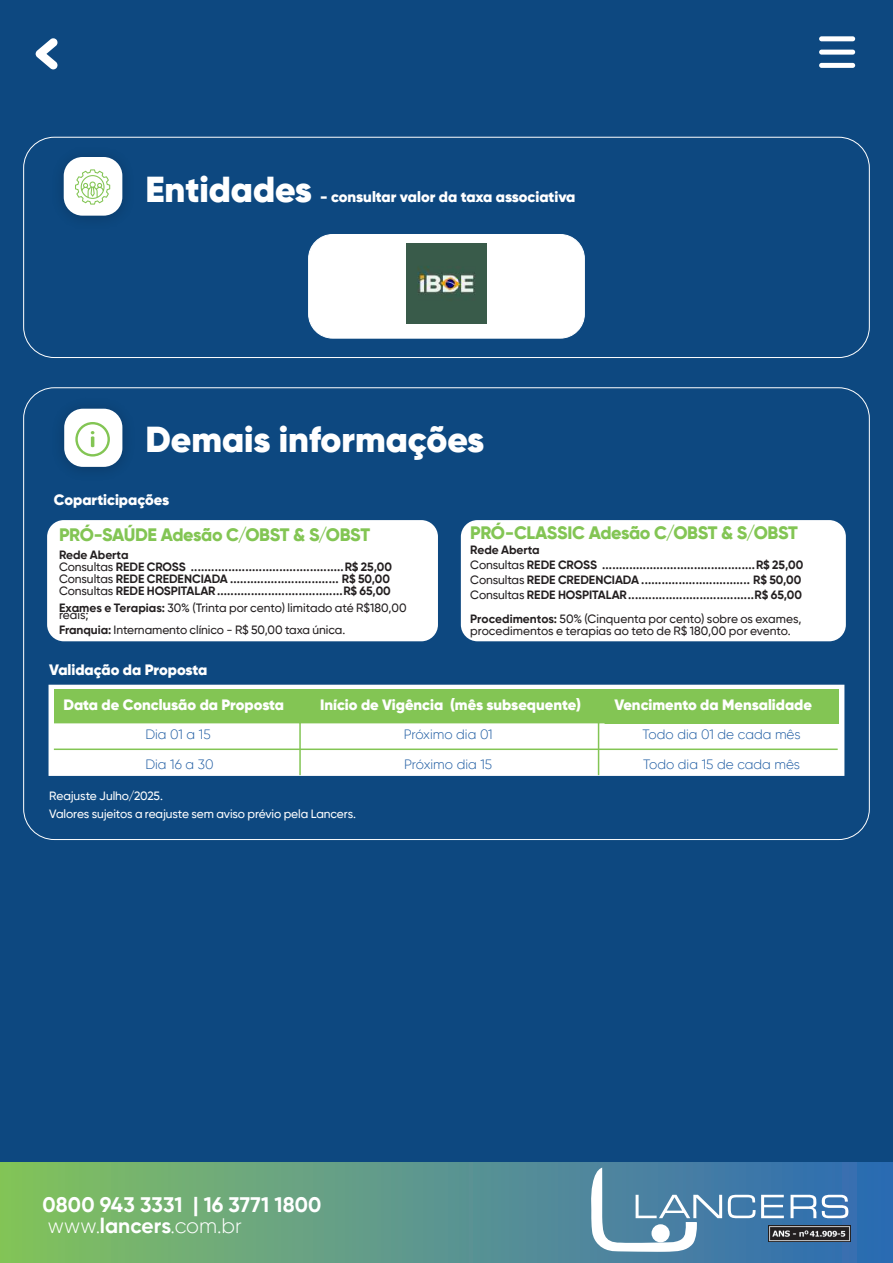
<style>
.page{position:relative;width:893px;height:1263px;background:#0d4880}
.page>*{position:absolute;margin:0;border:0;box-sizing:border-box;transform-origin:0 0}
.t1{font:900 36px "Gilroy";color:#fff}
.t2{font:700 21px/21px "Gilroy";letter-spacing:.005em;color:#fff}
.t3{font:800 18px "Gilroy";letter-spacing:-.02em;color:#83c554}
.t4{font:900 15px "Gilroy";color:#fff}
.t5{font:300 13.5px "Gilroy";color:#205da3}
.t6{font:700 12px/12px "Gilroy";letter-spacing:-.005em;color:#231f20}
.t7{font:500 12px/15px "Gilroy";letter-spacing:-.005em;color:#231f20}
.t8{font:500 12px/18px "Gilroy";letter-spacing:-.01em;color:#fff}
.s1{font-weight:500}
.s2{font-weight:700}
.s3{font-weight:300}
</style>
<div class="page">
<div style="left:309px;top:234px;width:275px;height:104px;background:#fff;border-radius:24px"></div>
<div style="left:308px;top:234px;width:277px;height:105px;border:1px solid #fff;border-radius:24px"></div>
<div style="left:23px;top:137px;width:847px;height:221px;border:1px solid #fff;border-radius:31px"></div>
<img style="left:62px;top:157px;width:62px;height:62px">
<div style="left:64px;top:157px;width:58px;height:59px;background:#fff;border-radius:19px"></div>
<svg style="left:75px;top:169px;width:35px;height:36px"></svg>
<div style="left:47px;top:520px;width:391px;height:121px;background:#fff;border-radius:17px"></div>
<div style="left:461px;top:520px;width:385px;height:121px;background:#fff;border-radius:17px"></div>
<div style="left:49px;top:685px;width:795px;height:91px;background:#fff;border:2px solid #fff"></div>
<div style="left:54px;top:689px;width:784px;height:35px;background:#83c554"></div>
<hr style="left:54px;top:723px;width:551px;height:1px;background:#fff">
<hr style="left:299px;top:701px;width:2px;height:74px;background:#83c554">
<hr style="left:598px;top:701px;width:1px;height:74px;background:#83c554">
<hr style="left:54px;top:748px;width:784px;height:2px;background:#83c554">
<img style="left:62px;top:408px;width:62px;height:62px">
<div style="left:64px;top:409px;width:58px;height:58px;background:#fff;border-radius:19px"></div>
<svg style="left:75px;top:422px;width:35px;height:34px"></svg>
<div style="left:0;top:1162px;width:893px;height:101px;background:linear-gradient(to right,#84c161,#3169b9)"></div>
<svg style="left:591px;top:1167px;width:131px;height:85px;background:#739db7"></svg>
<svg style="left:728px;top:1195px;width:56px;height:23px"></svg>
<svg style="left:790px;top:1195px;width:58px;height:23px"></svg>
<img style="left:769px;top:1225px;width:81px;height:16px">
<div style="left:819px;top:36px;width:36px;height:5px;background:#fff;border-radius:3px"></div>
<div style="left:819px;top:50px;width:36px;height:5px;background:#fff;border-radius:3px"></div>
<div style="left:819px;top:63px;width:36px;height:5px;background:#fff;border-radius:3px"></div>
<svg style="left:36px;top:38px;width:22px;height:31px"></svg>
<img style="left:406px;top:243px;width:81px;height:81px">
<h1 class="t1" style="left:145px;top:166px;width:168px">Entidades</h1>
<p class="t4" style="left:320px;top:187px;width:257px">- consultar valor da taxa associativa</p>
<h1 class="t1" style="left:145px;top:417px;width:340px">Demais informações</h1>
<p class="t4" style="left:54px;top:490px;width:117px">Coparticipações</p>
<h3 class="t3" style="left:59px;top:523px;width:312px">PRÓ-SAÚDE Adesão C/OBST &amp; S/OBST</h3>
<p class="t6" style="left:59px;top:549px;width:334px">Rede Aberta<br><span class="s1">Consultas</span> REDE CROSS .............................................R$ 25,00<br><span class="s1">Consultas</span> REDE CREDENCIADA ................................ R$ 50,00<br><span class="s1">Consultas</span> REDE HOSPITALAR.....................................R$ 65,00</p>
<p class="t7" style="left:59px;top:600px;width:349px"><span class="s2">Exames e Terapias:</span> 30% (Trinta por cento) limitado até R$180,00</p>
<p class="t7" style="left:59px;top:607px;width:288px">reais;<br><span class="s2">Franquia:</span> Internamento clínico - R$ 50,00 taxa única.</p>
<p class="t4" style="left:49px;top:660px;width:160px">Validação da Proposta</p>
<h3 class="t3" style="left:470px;top:522px;width:329px">PRÓ-CLASSIC Adesão C/OBST &amp; S/OBST</h3>
<p class="t6" style="left:470px;top:542px;width:334px;line-height:15px">Rede Aberta<br><span class="s1">Consultas</span> REDE CROSS .............................................R$ 25,00<br><span class="s1">Consultas</span> REDE CREDENCIADA ................................ R$ 50,00<br><span class="s1">Consultas</span> REDE HOSPITALAR.....................................R$ 65,00</p>
<p class="t7" style="left:470px;top:613px;width:333px;line-height:12px"><span class="s2">Procedimentos:</span> 50% (Cinquenta por cento) sobre os exames, procedimentos e terapias ao teto de R$ 180,00 por evento.</p>
<p class="t4" style="left:63px;top:695px;width:222px">Data de Conclusão da Proposta</p>
<p class="t4" style="left:320px;top:695px;width:263px">Início de Vigência (mês subsequente)</p>
<p class="t5" style="left:145px;top:726px;width:67px">Dia 01 a 15</p>
<p class="t5" style="left:145px;top:756px;width:70px">Dia 16 a 30</p>
<p class="t5" style="left:404px;top:726px;width:91px">Próximo dia 01</p>
<p class="t5" style="left:404px;top:756px;width:90px">Próximo dia 15</p>
<p class="t8" style="left:49px;top:787px;width:308px">Reajuste Julho/2025.<br>Valores sujeitos a reajuste sem aviso prévio pela Lancers.</p>
<p class="t4" style="left:614px;top:695px;width:199px">Vencimento da Mensalidade</p>
<p class="t5" style="left:643px;top:726px;width:159px">Todo dia 01 de cada mês</p>
<p class="t5" style="left:643px;top:756px;width:158px">Todo dia 15 de cada mês</p>
<h2 class="t2" style="left:43px;top:1193px;width:280px">0800 943 3331 | 16 3771 1800 <span class="s3">www.</span>lancers<span class="s3">.com.br</span></h2>
</div>
